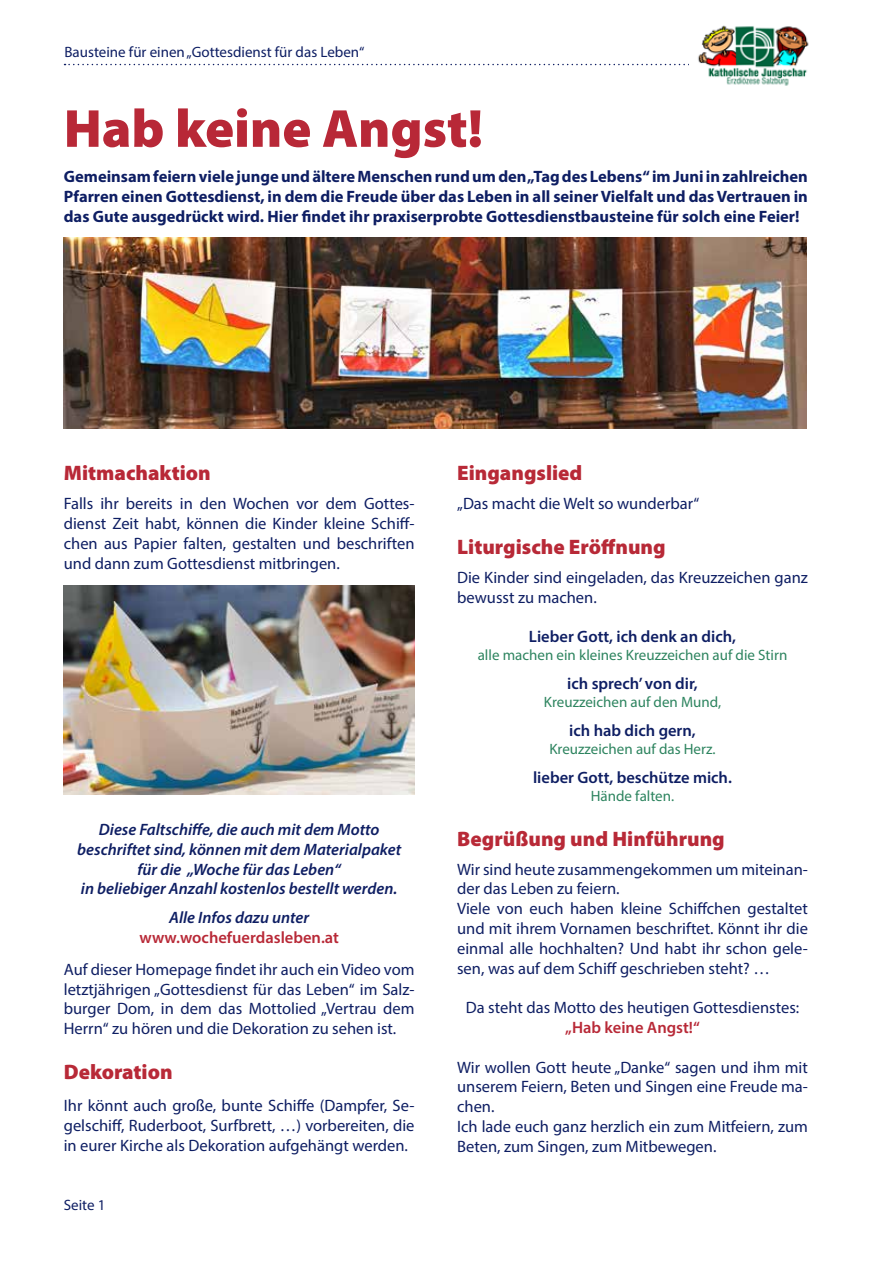
<style>
.page{position:relative;width:893px;height:1263px;background:#fff}
.page>*{position:absolute;margin:0;border:0;box-sizing:border-box;transform-origin:0 0}
.t1{font:900 54px "Myriad Pro";color:#b82837}
.t2{font:900 21px "Myriad Pro";color:#b82937}
.t3{font:900 21px "Myriad Pro";color:#b82837}
.t4{font:16.5px/19.8px "Myriad Pro";color:#0e1e63;text-align:justify}
.t5{font:700 16.5px/19.8px "Myriad Pro";color:#0e1e63;text-align:justify}
.t6{font:italic 600 16.5px/19.8px "Myriad Pro";color:#0e1e63;text-align:center}
.t7{font:600 16.5px "Myriad Pro";color:#0e1e63}
.t8{font:600 16.5px "Myriad Pro";color:#b82937}
.t9{font:15px "Myriad Pro";color:#2d845f}
.t10{font:15px "Myriad Pro";color:#0e1e63}
</style>
<div class="page">
<svg style="left:65px;top:64px;width:624px;height:1px"></svg>
<img style="left:64px;top:237px;width:742px;height:191px">
<img style="left:64px;top:586px;width:351px;height:209px">
<img style="left:698px;top:25px;width:111px;height:61px">
<p class="t10" style="left:64px;top:43px;width:302px">Bausteine für einen „Gottesdienst für das Leben“</p>
<h1 class="t1" style="left:64px;top:98px;width:421px">Hab keine Angst!</h1>
<p class="t5" style="left:64px;top:166px;width:746px">Gemeinsam feiern viele junge und ältere Menschen rund um den „Tag des Lebens“ im Juni in zahlreichen Pfarren einen Gottesdienst, in dem die Freude über das Leben in all seiner Vielfalt und das Vertrauen in das Gute ausgedrückt wird. Hier findet ihr praxiserprobte Gottesdienstbausteine für solch eine Feier!</p>
<p class="t3" style="left:64px;top:461px;width:148px">Mitmachaktion</p>
<p class="t4" style="left:64px;top:493px;width:352px">Falls ihr bereits in den Wochen vor dem Gottes&shy;dienst Zeit habt, können die Kinder kleine Schiff&shy;chen aus Papier falten, gestalten und beschriften und dann zum Gottesdienst mitbringen.</p>
<p class="t6" style="left:77px;top:819px;width:326px">Diese Faltschiffe, die auch mit dem Motto beschriftet sind, können mit dem Materialpaket für die „Woche für das Leben“<br>in beliebiger Anzahl kostenlos bestellt werden.</p>
<p class="t6" style="left:169px;top:907px;width:142px">Alle Infos dazu unter</p>
<p class="t8" style="left:139px;top:927px;width:201px">www.wochefuerdasleben.at</p>
<p class="t4" style="left:64px;top:959px;width:352px">Auf dieser Homepage findet ihr auch ein Video vom letztjährigen „Gottesdienst für das Leben“ im Salz&shy;burger Dom, in dem das Mottolied „Vertrau dem Herrn“ zu hören und die Dekoration zu sehen ist.</p>
<p class="t2" style="left:64px;top:1060px;width:110px">Dekoration</p>
<p class="t4" style="left:64px;top:1095px;width:352px">Ihr könnt auch große, bunte Schiffe (Dampfer, Se&shy;gelschiff, Ruderboot, Surfbrett, …) vorbereiten, die in eurer Kirche als Dekoration aufgehängt werden.</p>
<p class="t10" style="left:64px;top:1196px;width:43px">Seite 1</p>
<p class="t2" style="left:457px;top:461px;width:127px">Eingangslied</p>
<p class="t4" style="left:457px;top:493px;width:244px">„Das macht die Welt so wunderbar“</p>
<p class="t2" style="left:457px;top:535px;width:210px">Liturgische Eröffnung</p>
<p class="t4" style="left:457px;top:567px;width:352px">Die Kinder sind eingeladen, das Kreuzzeichen ganz bewusst zu machen.</p>
<p class="t7" style="left:529px;top:626px;width:209px">Lieber Gott, ich denk an dich,</p>
<p class="t9" style="left:478px;top:646px;width:311px">alle machen ein kleines Kreuzzeichen auf die Stirn</p>
<p class="t7" style="left:567px;top:673px;width:132px">ich sprech’ von dir,</p>
<p class="t9" style="left:544px;top:693px;width:179px">Kreuzzeichen auf den Mund,</p>
<p class="t7" style="left:569px;top:720px;width:128px">ich hab dich gern,</p>
<p class="t9" style="left:549px;top:740px;width:168px">Kreuzzeichen auf das Herz.</p>
<p class="t7" style="left:533px;top:767px;width:200px">lieber Gott, beschütze mich.</p>
<p class="t9" style="left:591px;top:786px;width:85px">Hände falten.</p>
<p class="t2" style="left:457px;top:827px;width:269px">Begrüßung und Hinführung</p>
<p class="t4" style="left:457px;top:859px;width:352px;text-align:left">Wir sind heute zusammengekommen um miteinan&shy;der das Leben zu feiern.<br>Viele von euch haben kleine Schiffchen gestaltet und mit ihrem Vornamen beschriftet. Könnt ihr die einmal alle hochhalten? Und habt ihr schon gele&shy;sen, was auf dem Schiff geschrieben steht? …</p>
<p class="t4" style="left:466px;top:997px;width:335px">Da steht das Motto des heutigen Gottesdienstes:</p>
<p class="t8" style="left:565px;top:1017px;width:136px">„Hab keine Angst!“</p>
<p class="t4" style="left:457px;top:1057px;width:352px;text-align:left">Wir wollen Gott heute „Danke“ sagen und ihm mit unserem Feiern, Beten und Singen eine Freude ma&shy;chen.<br>Ich lade euch ganz herzlich ein zum Mitfeiern, zum Beten, zum Singen, zum Mitbewegen.</p>
</div>
